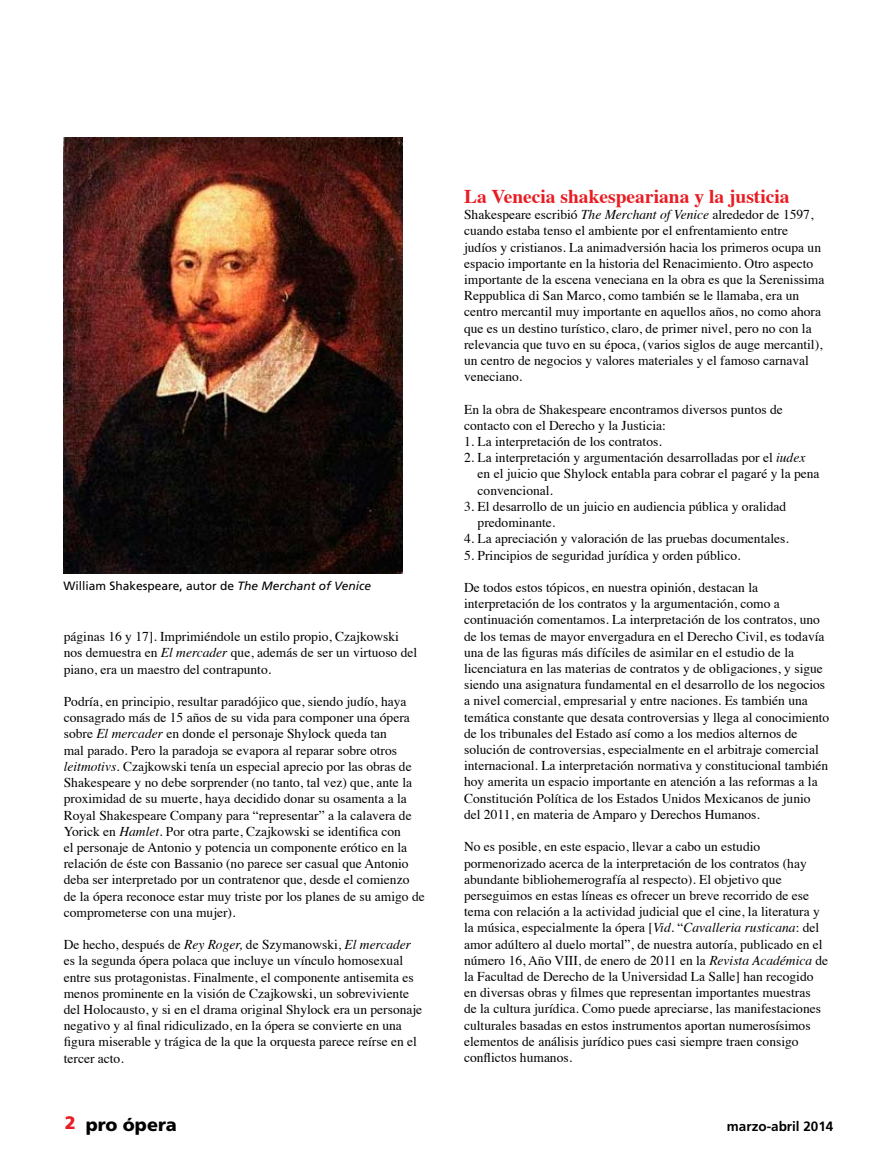
<style>
.page{position:relative;width:893px;height:1170px;background:#fff}
.page>*{position:absolute;margin:0;border:0;box-sizing:border-box;transform-origin:0 0}
.t1{font:700 19.5px "Times";color:#e91c23}
.t2{font:900 18px "Frutiger";color:#000}
.t3{font:13.5px/16.2px "Times";color:#000}
.t4{font:700 13.5px "Frutiger";color:#000}
.t5{font:12px "Frutiger";color:#000}
.s1{font-style:italic}
</style>
<div class="page">
<img style="left:64px;top:137px;width:339px;height:436px">
<p class="t5" style="left:64px;top:578px;width:309px">William Shakespeare, autor de <span class="s1">The Merchant of Venice</span></p>
<p class="t3" style="left:64px;top:627px;width:355px">páginas 16 y 17]. Imprimiéndole un estilo propio, Czajkowski nos demuestra en <span class="s1">El mercader</span> que, además de ser un virtuoso del piano, era un maestro del contrapunto.</p>
<p class="t3" style="left:64px;top:692px;width:363px">Podría, en principio, resultar paradójico que, siendo judío, haya consagrado más de 15 años de su vida para componer una ópera sobre <span class="s1">El mercader</span> en donde el personaje Shylock queda tan<br>mal parado. Pero la paradoja se evapora al reparar sobre otros <span class="s1">leitmotivs.</span> Czajkowski tenía un especial aprecio por las obras de Shakespeare y no debe sorprender (no tanto, tal vez) que, ante la proximidad de su muerte, haya decidido donar su osamenta a la Royal Shakespeare Company para “representar” a la calavera de Yorick en <span class="s1">Hamlet.</span> Por otra parte, Czajkowski se identifica con<br>el personaje de Antonio y potencia un componente erótico en la relación de éste con Bassanio (no parece ser casual que Antonio deba ser interpretado por un contratenor que, desde el comienzo de la ópera reconoce estar muy triste por los planes de su amigo de comprometerse con una mujer).</p>
<p class="t3" style="left:64px;top:935px;width:360px">De hecho, después de <span class="s1">Rey Roger,</span> de Szymanowski, <span class="s1">El mercader </span>es la segunda ópera polaca que incluye un vínculo homosexual entre sus protagonistas. Finalmente, el componente antisemita es menos prominente en la visión de Czajkowski, un sobreviviente del Holocausto, y si en el drama original Shylock era un personaje negativo y al final ridiculizado, en la ópera se convierte en una figura miserable y trágica de la que la orquesta parece reírse en el tercer acto.</p>
<h1 class="t1" style="left:464px;top:178px;width:327px">La Venecia shakespeariana y la justicia</h1>
<p class="t3" style="left:464px;top:205px;width:362px">Shakespeare escribió <span class="s1">The Merchant of Venice</span> alrededor de 1597, cuando estaba tenso el ambiente por el enfrentamiento entre judíos y cristianos. La animadversión hacia los primeros ocupa un espacio importante en la historia del Renacimiento. Otro aspecto importante de la escena veneciana en la obra es que la Serenissima Reppublica di San Marco, como también se le llamaba, era un centro mercantil muy importante en aquellos años, no como ahora que es un destino turístico, claro, de primer nivel, pero no con la relevancia que tuvo en su época, (varios siglos de auge mercantil), un centro de negocios y valores materiales y el famoso carnaval veneciano.</p>
<p class="t3" style="left:464px;top:400px;width:320px">En la obra de Shakespeare encontramos diversos puntos de contacto con el Derecho y la Justicia:</p>
<p class="t3" style="left:464px;top:432px;width:199px">1. La interpretación de los contratos.</p>
<p class="t3" style="left:478px;top:448px;width:343px;text-indent:-14px">2. La interpretación y argumentación desarrolladas por el <span class="s1">iudex </span>en el juicio que Shylock entabla para cobrar el pagaré y la pena convencional.</p>
<p class="t3" style="left:478px;top:497px;width:310px;text-indent:-14px">3. El desarrollo de un juicio en audiencia pública y oralidad predominante.</p>
<p class="t3" style="left:464px;top:529px;width:326px">4. La apreciación y valoración de las pruebas documentales.</p>
<p class="t3" style="left:464px;top:545px;width:278px">5. Principios de seguridad jurídica y orden público.</p>
<p class="t3" style="left:464px;top:578px;width:367px">De todos estos tópicos, en nuestra opinión, destacan la interpretación de los contratos y la argumentación, como a continuación comentamos. La interpretación de los contratos, uno de los temas de mayor envergadura en el Derecho Civil, es todavía una de las figuras más difíciles de asimilar en el estudio de la licenciatura en las materias de contratos y de obligaciones, y sigue siendo una asignatura fundamental en el desarrollo de los negocios a nivel comercial, empresarial y entre naciones. Es también una temática constante que desata controversias y llega al conocimiento de los tribunales del Estado así como a los medios alternos de solución de controversias, especialmente en el arbitraje comercial internacional. La interpretación normativa y constitucional también hoy amerita un espacio importante en atención a las reformas a la Constitución Política de los Estados Unidos Mexicanos de junio del 2011, en materia de Amparo y Derechos Humanos.</p>
<p class="t3" style="left:464px;top:837px;width:366px">No es posible, en este espacio, llevar a cabo un estudio pormenorizado acerca de la interpretación de los contratos (hay abundante bibliohemerografía al respecto). El objetivo que perseguimos en estas líneas es ofrecer un breve recorrido de ese tema con relación a la actividad judicial que el cine, la literatura y la música, especialmente la ópera [<span class="s1">Vid.</span> “<span class="s1">Cavalleria rusticana</span>: del amor adúltero al duelo mortal”, de nuestra autoría, publicado en el número 16, Año VIII, de enero de 2011 en la <span class="s1">Revista Académica</span> de la Facultad de Derecho de la Universidad La Salle] han recogido en diversas obras y filmes que representan importantes muestras<br>de la cultura jurídica. Como puede apreciarse, las manifestaciones culturales basadas en estos instrumentos aportan numerosísimos elementos de análisis jurídico pues casi siempre traen consigo conflictos humanos.</p>
<h2 class="t2" style="left:86px;top:1114px;width:93px">pro ópera</h2>
<p class="t4" style="left:727px;top:1118px;width:108px">marzo-abril 2014</p>
</div>
